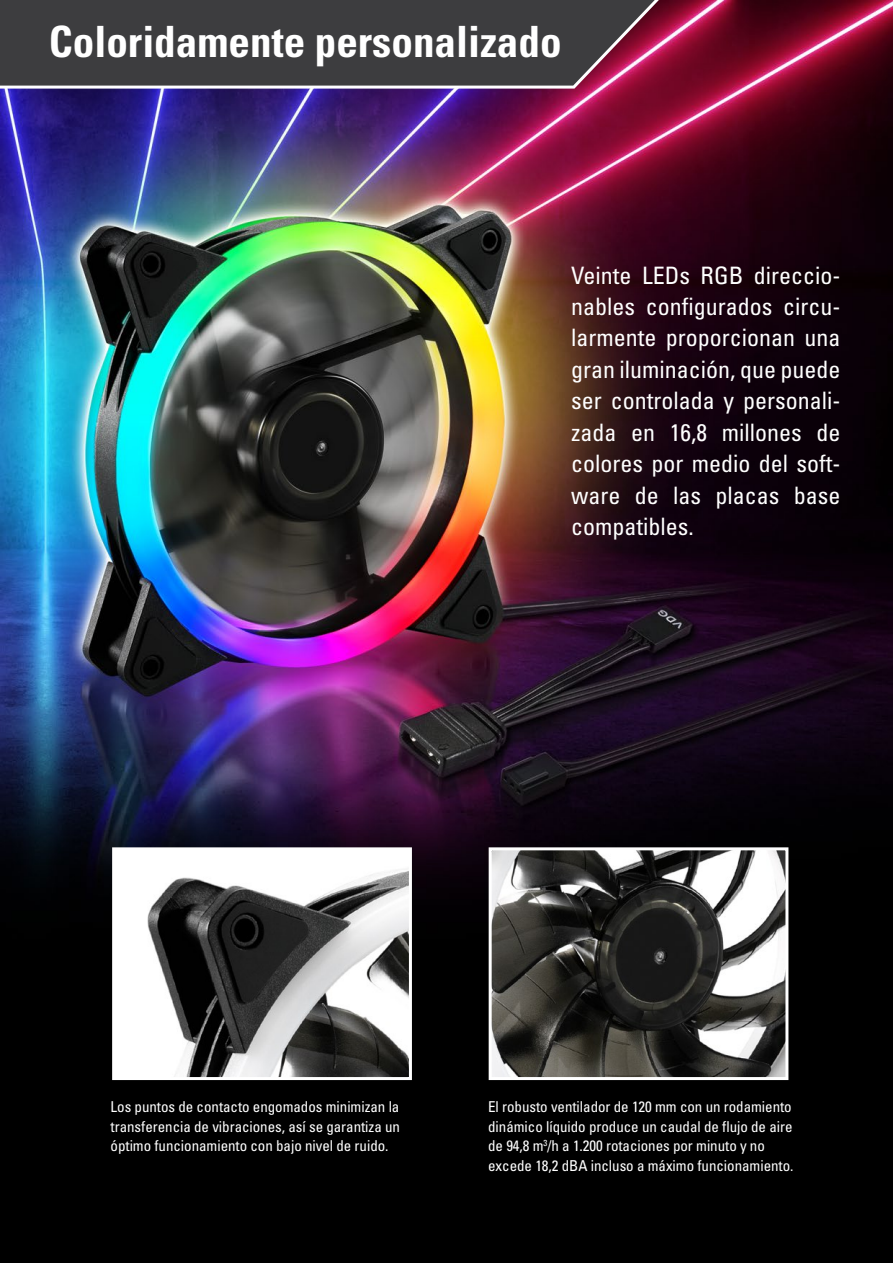
<style>
.page{position:relative;width:893px;height:1263px;background:#fff}
.page>*{position:absolute;margin:0;border:0;box-sizing:border-box;transform-origin:0 0}
.t1{font:700 condensed 43.05px "Univers";color:#fff}
.t2{font:condensed 24px/31.5px "Univers";color:#fff;text-align:justify}
.t3{font:condensed 15px/19.5px "Univers";letter-spacing:-.005em;color:#fff;text-align:justify}
</style>
<div class="page">
<img style="left:0;top:0;width:893px;height:1263px">
<svg style="left:0;top:0;width:659px;height:89px;background:#4c4449"></svg>
<img style="left:116px;top:851px;width:292px;height:225px">
<img style="left:493px;top:851px;width:291px;height:225px">
<div style="left:112px;top:847px;width:300px;height:233px;border:3px solid #fff"></div>
<div style="left:489px;top:847px;width:299px;height:233px;border:3px solid #fff"></div>
<h1 class="t1" style="left:49px;top:15px;width:514px">Coloridamente personalizado</h1>
<h2 class="t2" style="left:571px;top:259px;width:271px">Veinte LEDs RGB direccio&shy;nables configurados circu&shy;larmente proporcionan una gran iluminación, que puede ser controlada y personali&shy;zada en 16,8 millones de colores por medio del soft&shy;ware de las placas base compatibles.</h2>
<p class="t3" style="left:111px;top:1097px;width:291px">Los puntos de contacto engomados minimizan la transferencia de vibraciones, así se garantiza un óptimo funcionamiento con bajo nivel de ruido.</p>
<p class="t3" style="left:488px;top:1097px;width:307px;text-align:left">El robusto ventilador de 120 mm con un rodamiento dinámico líquido produce un caudal de flujo de aire de 94,8 m<sup>3</sup>/h a 1.200 rotaciones por minuto y no excede 18,2 dBA incluso a máximo funcionamiento.</p>
</div>
